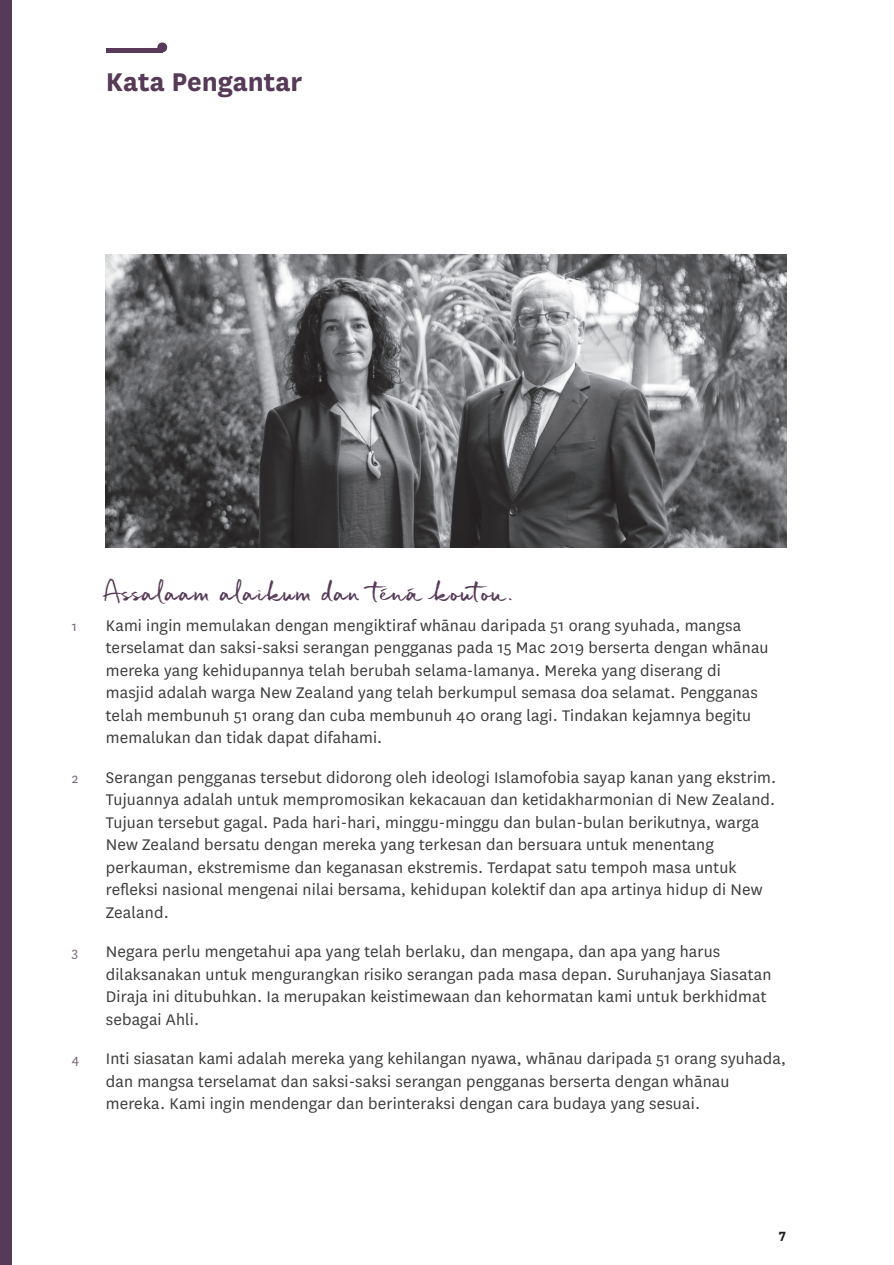
<style>
.page{position:relative;width:894px;height:1265px;background:#fff}
.page>*{position:absolute;margin:0;border:0;box-sizing:border-box;transform-origin:0 0}
.t1{font:700 30px "National";color:#563a57}
.t2{font:italic 24px "Quickbrush";color:#563a57}
.t3{font:18px/22.5px "National";letter-spacing:.01em;color:#3e3d3c}
.t4{font:15px "National";color:#7b657b}
.t5{font:700 15px "National";color:#231f20}
</style>
<div class="page">
<div style="left:0;top:0;width:12px;height:1264px;background:#563a57"></div>
<img style="left:106px;top:255px;width:680px;height:292px">
<svg style="left:157px;top:42px;width:11px;height:11px"></svg>
<hr style="left:106px;top:48px;width:57px;height:4px;background:#563a57">
<h1 class="t1" style="left:106px;top:61px;width:198px">Kata Pengantar</h1>
<h2 class="t2" style="left:106px;top:577px;width:422px">Assalaamalaikumdanténákoutou.</h2>
<p class="t4" style="left:72px;top:616px;width:7px">1</p>
<p class="t3" style="left:106px;top:613px;width:664px">Kami ingin memulakan dengan mengiktiraf whānau daripada 51 orang syuhada, mangsa terselamat dan saksi-saksi serangan pengganas pada 15 Mac 2019 berserta dengan whānau mereka yang kehidupannya telah berubah selama-lamanya. Mereka yang diserang di masjid adalah warga New Zealand yang telah berkumpul semasa doa selamat. Pengganas telah membunuh 51 orang dan cuba membunuh 40 orang lagi. Tindakan kejamnya begitu memalukan dan tidak dapat difahami.</p>
<p class="t4" style="left:72px;top:768px;width:8px">2</p>
<p class="t3" style="left:106px;top:765px;width:672px">Serangan pengganas tersebut didorong oleh ideologi Islamofobia sayap kanan yang ekstrim.<br>Tujuannya adalah untuk mempromosikan kekacauan dan ketidakharmonian di New Zealand.<br>Tujuan tersebut gagal. Pada hari-hari, minggu-minggu dan bulan-bulan berikutnya, warga New Zealand bersatu dengan mereka yang terkesan dan bersuara untuk menentang perkauman, ekstremisme dan keganasan ekstremis. Terdapat satu tempoh masa untuk refleksi nasional mengenai nilai bersama, kehidupan kolektif dan apa artinya hidup di New Zealand.</p>
<p class="t4" style="left:72px;top:942px;width:8px">3</p>
<p class="t3" style="left:106px;top:939px;width:667px">Negara perlu mengetahui apa yang telah berlaku, dan mengapa, dan apa yang harus dilaksanakan untuk mengurangkan risiko serangan pada masa depan. Suruhanjaya Siasatan Diraja ini ditubuhkan. Ia merupakan keistimewaan dan kehormatan kami untuk berkhidmat sebagai Ahli.</p>
<p class="t4" style="left:72px;top:1049px;width:9px">4</p>
<p class="t3" style="left:106px;top:1046px;width:682px">Inti siasatan kami adalah mereka yang kehilangan nyawa, whānau daripada 51 orang syuhada, dan mangsa terselamat dan saksi-saksi serangan pengganas berserta dengan whānau mereka. Kami ingin mendengar dan berinteraksi dengan cara budaya yang sesuai.</p>
<p class="t5" style="left:779px;top:1223px;width:9px">7</p>
</div>
